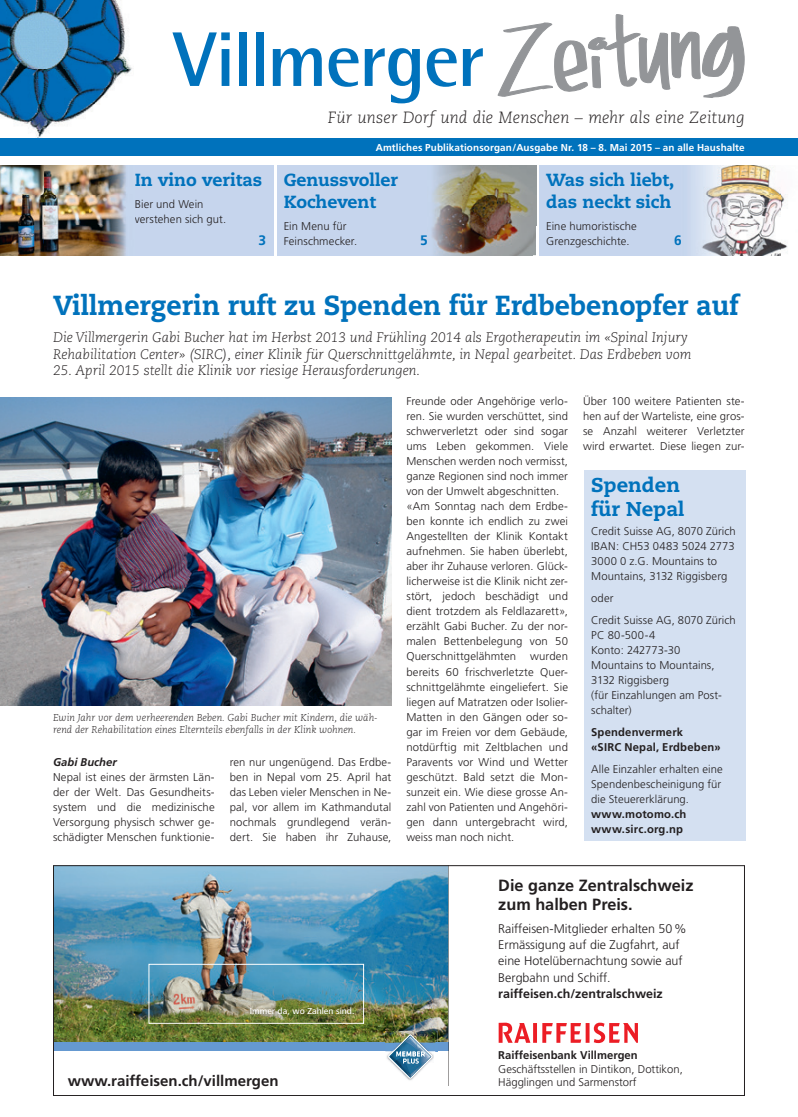
<style>
.page{position:relative;width:798px;height:1117px;background:#fff}
.page>*{position:absolute;margin:0;border:0;box-sizing:border-box;transform-origin:0 0}
.t1{font:700 77.5px "Rotis Semi Sans";letter-spacing:-.03em;color:#0072bc}
.t2{font:800 27.5px "Caecilia";color:#0072bc;scale:.96 1}
.t3{font:800 20px/24px "Caecilia";color:#0072bc}
.t4{font:800 17.5px/22.5px "Caecilia";color:#0072bc}
.t5{font:italic 300 16.25px "Caecilia";letter-spacing:.005em;color:#231f20}
.t6{font:700 16.25px/18.8px "Frutiger";color:#231f20}
.t7{font:700 15px "Frutiger";color:#231f20}
.t8{font:italic 300 13.75px/16.5px "Caecilia";color:#231f20}
.t9{font:700 13.75px "Frutiger";color:#0072bc}
.t10{font:300 12.5px/16.2px "Frutiger";color:#231f20}
.t11{font:700 12.5px "Frutiger Next LT";color:#231f20}
.t12{font:700 12.5px "Frutiger";color:#231f20}
.t13{font:300 11.25px/15px "Frutiger";letter-spacing:.005em;color:#231f20}
.t14{font:700 11.25px/15px "Frutiger";letter-spacing:.01em;color:#231f20}
.t15{font:italic 700 11.25px "Frutiger";color:#231f20}
.t16{font:italic 300 10px/12px "Caecilia";color:#231f20}
.t17{font:700 10px "Frutiger";letter-spacing:.015em;color:#fff}
.t18{font:500 9px "Frutiger Next LT";color:#fff}
</style>
<div class="page">
<div style="left:0;top:138px;width:797px;height:18px;background:#0072bc"></div>
<svg style="left:497px;top:14px;width:247px;height:84px"></svg>
<img style="left:0;top:0;width:132px;height:138px">
<div style="left:0;top:165px;width:273px;height:90px;background:#c6d5ed"></div>
<div style="left:276px;top:165px;width:256px;height:90px;background:#c6d5ed"></div>
<div style="left:539px;top:165px;width:241px;height:90px;background:#c6d5ed"></div>
<img style="left:0;top:165px;width:45px;height:30px">
<img style="left:0;top:195px;width:45px;height:30px">
<img style="left:45px;top:255px;width:45px;height:1px">
<img style="left:90px;top:255px;width:45px;height:1px">
<img style="left:45px;top:165px;width:81px;height:60px">
<img style="left:0;top:225px;width:126px;height:30px">
<img style="left:432px;top:165px;width:100px;height:90px">
<img style="left:780px;top:191px;width:6px;height:20px">
<img style="left:681px;top:255px;width:78px;height:1px">
<img style="left:780px;top:242px;width:8px;height:13px">
<img style="left:695px;top:165px;width:85px;height:90px">
<img style="left:55px;top:867px;width:393px;height:213px">
<div style="left:68px;top:1060px;width:257px;height:25px;background:#fff"></div>
<svg style="left:498px;top:1022px;width:139px;height:20px"></svg>
<div style="left:53px;top:865px;width:691px;height:230px;border:1px solid #231f20"></div>
<img style="left:0;top:397px;width:391px;height:308px">
<div style="left:584px;top:469px;width:161px;height:371px;background:#d4e0f1"></div>
<h1 class="t1" style="left:174px;top:12px;width:312px">Villmerger</h1>
<h3 class="t5" style="left:327px;top:108px;width:418px">Für unser Dorf und die Menschen – mehr als eine Zeitung</h3>
<p class="t17" style="left:375px;top:141px;width:370px">Amtliches Publikationsorgan/Ausgabe Nr. 18 – 8. Mai 2015 – an alle Haushalte</p>
<h3 class="t4" style="left:135px;top:168px;width:129px">In vino veritas</h3>
<p class="t13" style="left:135px;top:197px;width:93px">Bier und Wein verstehen sich gut.</p>
<p class="t9" style="left:258px;top:232px;width:9px">3</p>
<h3 class="t4" style="left:546px;top:168px;width:129px">Was sich liebt, das neckt sich</h3>
<p class="t13" style="left:546px;top:219px;width:92px">Eine humoristische<br>Grenzgeschichte.</p>
<h3 class="t4" style="left:283px;top:168px;width:116px">Genussvoller<br>Kochevent</h3>
<p class="t13" style="left:283px;top:219px;width:75px">Ein Menu für<br>Feinschmecker.</p>
<p class="t9" style="left:674px;top:232px;width:9px">6</p>
<p class="t9" style="left:420px;top:232px;width:9px">5</p>
<h2 class="t2" style="left:53px;top:288px;width:715px">Villmergerin ruft zu Spenden für Erdbebenopfer auf</h2>
<p class="t8" style="left:53px;top:329px;width:639px">Die Villmergerin Gabi Bucher hat im Herbst 2013 und Frühling 2014 als Ergotherapeutin im «Spinal Injury<br>Rehabilitation Center» (SIRC), einer Klinik für Querschnittgelähmte, in Nepal gearbeitet. Das Erdbeben vom</p>
<p class="t8" style="left:53px;top:362px;width:368px">25. April 2015 stellt die Klinik vor riesige Herausforderungen.</p>
<p class="t16" style="left:53px;top:711px;width:326px">Ewin Jahr vor dem verheerenden Beben. Gabi Bucher mit Kindern, die wäh&shy;rend der Rehabilitation eines Elternteils ebenfalls in der Klink wohnen.</p>
<p class="t15" style="left:53px;top:754px;width:65px">Gabi Bucher</p>
<p class="t13" style="left:53px;top:769px;width:163px;text-align:justify">Nepal ist eines der ärmsten Län&shy;der der Welt. Das Gesundheits&shy;system und die medizinische Versorgung physisch schwer ge&shy;schädigter Menschen funktionie-</p>
<p class="t13" style="left:230px;top:754px;width:163px;text-align:justify">ren nur ungenügend. Das Erdbe&shy;ben in Nepal vom 25. April hat das Leben vieler Menschen in Ne&shy;pal, vor allem im Kathmandutal nochmals grundlegend verän&shy;dert. Sie haben ihr Zuhause,</p>
<p class="t18" style="left:250px;top:1006px;width:106px">Immer da, wo Zahlen sind.</p>
<p class="t11" style="left:69px;top:1068px;width:253px">Die ganze Zentralschweiz zum halben Preis.</p>
<h3 class="t7" style="left:68px;top:1071px;width:212px">www.raiffeisen.ch/villmergen</h3>
<p class="t13" style="left:406px;top:394px;width:163px">Freunde oder Angehörige verlo&shy;ren. Sie wurden verschüttet, sind schwerverletzt oder sind sogar ums Leben gekommen. Viele<br>Menschen werden noch vermisst, ganze Regionen sind noch immer von der Umwelt abgeschnitten. «Am Sonntag nach dem Erdbe&shy;ben konnte ich endlich zu zwei<br>Angestellten der Klinik Kontakt aufnehmen. Sie haben überlebt, aber ihr Zuhause verloren. Glück&shy;licherweise ist die Klinik nicht zer&shy;stört, jedoch beschädigt und dient trotzdem als Feldlazarett», erzählt Gabi Bucher. Zu der nor&shy;malen Bettenbelegung von 50<br>Querschnittgelähmten wurden bereits 60 frischverletzte Quer&shy;schnittgelähmte eingeliefert. Sie liegen auf Matratzen oder Isolier-<br>Matten in den Gängen oder so&shy;gar im Freien vor dem Gebäude, notdürftig mit Zeltblachen und<br>Paravents vor Wind und Wetter geschützt. Bald setzt die Mon&shy;sunzeit ein. Wie diese grosse An&shy;zahl von Patienten und Angehöri&shy;gen dann untergebracht wird, weiss man noch nicht.</p>
<p class="t13" style="left:582px;top:394px;width:163px;text-align:justify">Über 100 weitere Patienten ste&shy;hen auf der Warteliste, eine gros&shy;se Anzahl weiterer Verletzter wird erwartet. Diese liegen zur-</p>
<h3 class="t3" style="left:591px;top:473px;width:95px">Spenden für Nepal</h3>
<p class="t13" style="left:591px;top:523px;width:146px">Credit Suisse AG, 8070 Zürich<br>IBAN: CH53 0483 5024 2773<br>3000 0 z.G. Mountains to<br>Mountains, 3132 Riggisberg</p>
<p class="t13" style="left:591px;top:587px;width:146px;line-height:22.1px">oder<br>Credit Suisse AG, 8070 Zürich</p>
<p class="t13" style="left:591px;top:628px;width:132px">PC 80-500-4<br>Konto: 242773-30<br>Mountains to Mountains,<br>3132 Riggisberg<br>(für Einzahlungen am Post&shy;schalter)</p>
<p class="t14" style="left:591px;top:724px;width:131px">Spendenvermerk<br>«SIRC Nepal, Erdbeben»</p>
<p class="t13" style="left:591px;top:762px;width:133px">Alle Einzahler erhalten eine<br>Spendenbescheinigung für die Steuererklärung.</p>
<p class="t14" style="left:591px;top:806px;width:97px">www.motomo.ch www.sirc.org.np</p>
<h3 class="t6" style="left:498px;top:875px;width:197px">Die ganze Zentralschweiz zum halben Preis.</h3>
<p class="t10" style="left:498px;top:920px;width:190px">Raiffeisen-Mitglieder erhalten 50%<br>Ermässigung auf die Zugfahrt, auf eine Hotelübernachtung sowie auf<br>Bergbahn und Schiff.</p>
<p class="t12" style="left:498px;top:986px;width:166px">raiffeisen.ch/zentralschweiz</p>
<p class="t14" style="left:498px;top:1047px;width:141px">Raiffeisenbank Villmergen</p>
<p class="t13" style="left:498px;top:1061px;width:186px;line-height:13.5px">Geschäftsstellen in Dintikon, Dottikon,<br>Hägglingen und Sarmenstorf</p>
</div>
